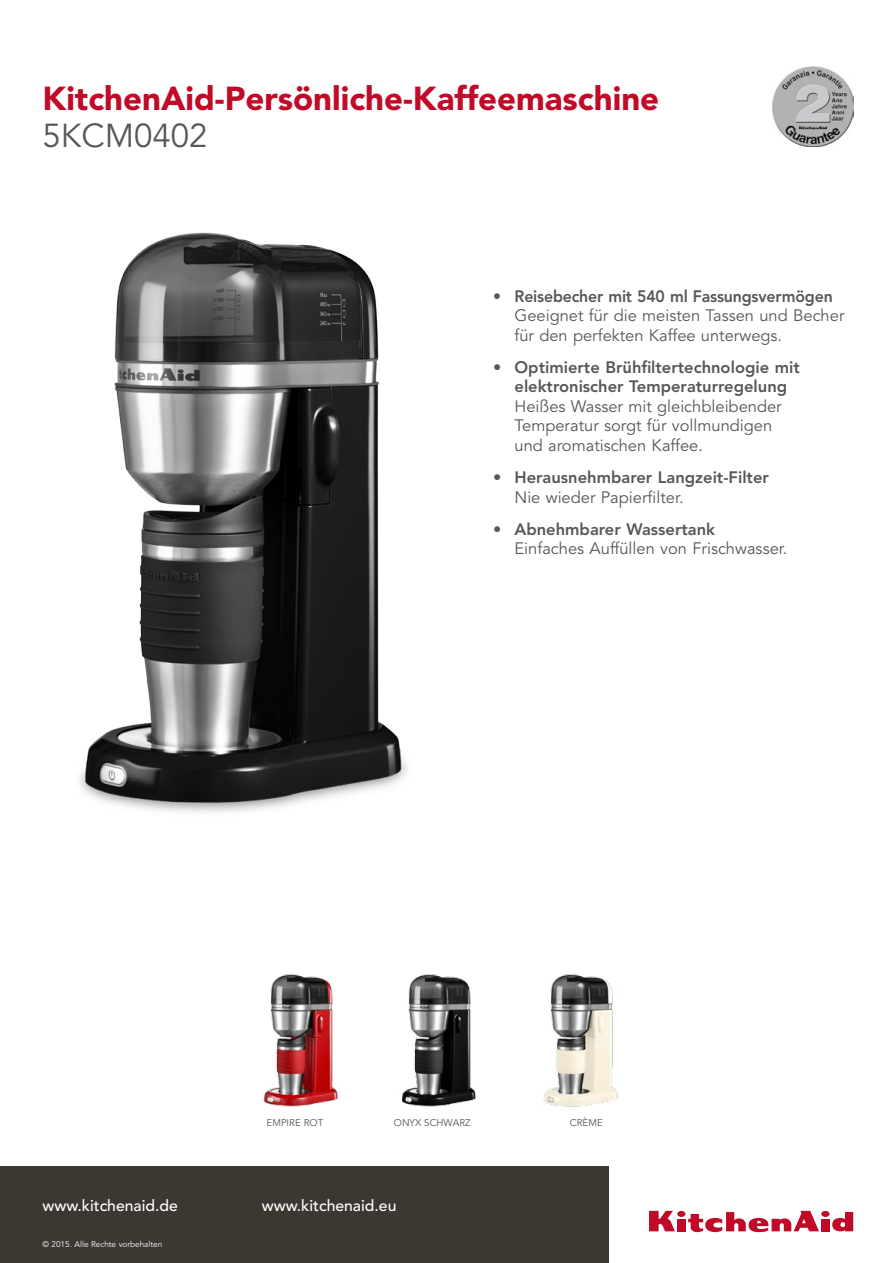
<style>
.page{position:relative;width:893px;height:1263px;background:#fff}
.page>*{position:absolute;margin:0;border:0;box-sizing:border-box;transform-origin:0 0}
.t1{font:900 33px "Avenir LT Std";color:#c10a27}
.t2{font:33px "Avenir LT Std";color:#575756}
.t3{font:16.5px/19.5px "Avenir LT Std";color:#575756}
.t4{font:800 16.5px/19.5px "Avenir LT Std";color:#575756;text-align:center}
.t5{font:800 16.5px "Avenir LT Std";color:#575756;scale:.96 1}
.t6{font:500 15.75px "Avenir LT Std";color:#fff}
.t7{font:9.75px "Avenir LT Std";color:#575756}
.t8{font:8.25px "Avenir LT Std";color:#fff}
</style>
<div class="page">
<img style="left:79px;top:232px;width:328px;height:580px">
<img style="left:773px;top:66px;width:81px;height:81px">
<div style="left:0;top:1166px;width:609px;height:97px;background:#3c3831"></div>
<div style="left:677px;top:1219px;width:8px;height:12px;background:#c10a27"></div>
<div style="left:677px;top:1211px;width:8px;height:6px;background:#c10a27;border-radius:50%"></div>
<div style="left:821px;top:1219px;width:8px;height:12px;background:#c10a27"></div>
<div style="left:821px;top:1211px;width:8px;height:6px;background:#c10a27;border-radius:50%"></div>
<svg style="left:649px;top:1211px;width:26px;height:20px"></svg>
<svg style="left:688px;top:1211px;width:131px;height:21px"></svg>
<svg style="left:832px;top:1212px;width:21px;height:19px"></svg>
<img style="left:263px;top:974px;width:75px;height:133px">
<img style="left:401px;top:974px;width:75px;height:133px">
<img style="left:543px;top:974px;width:75px;height:133px">
<h1 class="t1" style="left:43px;top:79px;width:618px">KitchenAid-Persönliche-Kaffeemaschine</h1>
<h1 class="t2" style="left:43px;top:117px;width:167px">5KCM0402</h1>
<p class="t5" style="left:493px;top:286px;width:355px">• Reisebecher mit 540 ml Fassungsvermögen</p>
<p class="t3" style="left:514px;top:306px;width:331px">Geeignet für die meisten Tassen und Becher für den perfekten Kaffee unterwegs.</p>
<p class="t4" style="left:493px;top:357px;width:308px">• Optimierte Brühfiltertechnologie mit elektronischer Temperaturregelung</p>
<p class="t3" style="left:514px;top:397px;width:269px">Heißes Wasser mit gleichbleibender<br>Temperatur sorgt für vollmundigen und aromatischen Kaffee.</p>
<p class="t4" style="left:493px;top:468px;width:277px">• Herausnehmbarer Langzeit-Filter</p>
<p class="t3" style="left:514px;top:488px;width:171px">Nie wieder Papierfilter.</p>
<p class="t4" style="left:493px;top:519px;width:223px">• Abnehmbarer Wassertank</p>
<p class="t3" style="left:514px;top:539px;width:274px">Einfaches Auffüllen von Frischwasser.</p>
<p class="t7" style="left:267px;top:1117px;width:58px">EMPIRE ROT</p>
<p class="t7" style="left:394px;top:1117px;width:78px">ONYX SCHWARZ</p>
<p class="t7" style="left:570px;top:1117px;width:34px">CRÈME</p>
<p class="t6" style="left:43px;top:1196px;width:137px">www.kitchenaid.de</p>
<p class="t6" style="left:262px;top:1196px;width:136px">www.kitchenaid.eu</p>
<p class="t8" style="left:43px;top:1239px;width:121px">© 2015. Alle Rechte vorbehalten</p>
</div>
